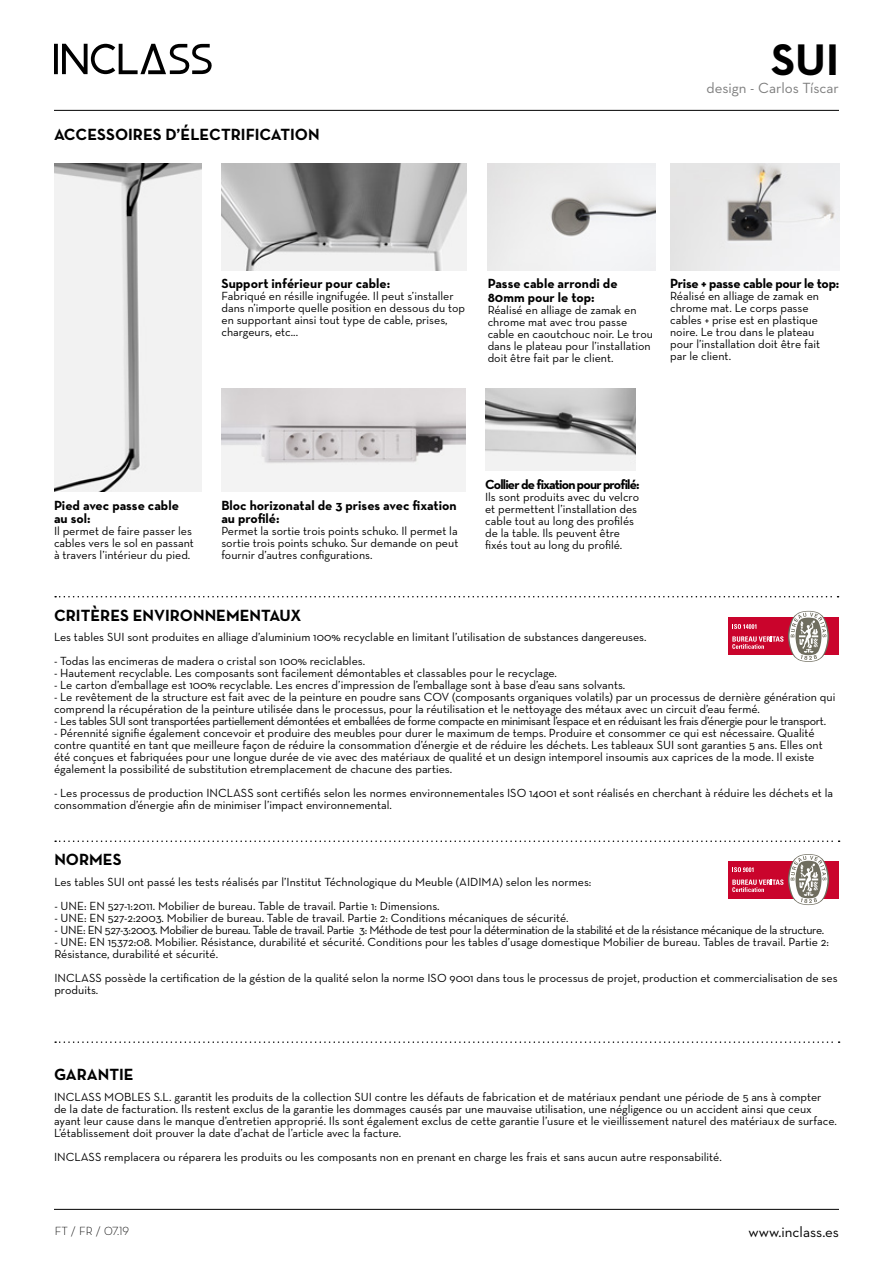
<style>
.page{position:relative;width:893px;height:1263px;background:#fff}
.page>*{position:absolute;margin:0;border:0;box-sizing:border-box;transform-origin:0 0}
.t1{font:700 45px "Neutra Text";color:#000}
.t2{font:700 16.5px "Neutra Text";color:#000}
.t3{font:15px "Neutra Text";color:#7d7d7d}
.t4{font:15px "Neutra Text";color:#000}
.t5{font:700 13.5px/13.5px "Neutra Text";color:#000}
.t6{font:700 13.5px "Neutra Text";letter-spacing:-.06em;color:#000}
.t7{font:700 13.5px "Neutra Text";letter-spacing:-.02em;color:#000}
.t8{font:12px/12px "Neutra Text";color:#000}
.t9{font:12px "Neutra Text";letter-spacing:-.03em;color:#000}
.t10{font:300 12px "Neutra Text";color:#000}
.s1{font-family:"Neutra Text Light Alt";font-weight:400}
</style>
<div class="page">
<img style="left:221px;top:164px;width:246px;height:106px">
<img style="left:54px;top:164px;width:148px;height:328px">
<img style="left:485px;top:388px;width:151px;height:83px">
<svg style="left:55px;top:596px;width:783px;height:1px"></svg>
<svg style="left:55px;top:840px;width:785px;height:2px"></svg>
<svg style="left:55px;top:1041px;width:785px;height:2px"></svg>
<div style="left:728px;top:617px;width:110px;height:38px;background:#ca042c"></div>
<svg style="left:732px;top:611px;width:97px;height:51px"></svg>
<div style="left:728px;top:861px;width:110px;height:37px;background:#ca042c"></div>
<svg style="left:732px;top:854px;width:97px;height:51px"></svg>
<img style="left:221px;top:388px;width:244px;height:104px">
<img style="left:488px;top:164px;width:168px;height:106px">
<img style="left:670px;top:164px;width:169px;height:106px">
<hr style="left:54px;top:110px;width:785px;height:1px;background:#000">
<hr style="left:54px;top:1209px;width:785px;height:1px;background:#000">
<svg style="left:54px;top:44px;width:158px;height:30px"></svg>
<h2 class="t2" style="left:54px;top:124px;width:267px">ACCESSOIRES D’ÉLECTRIFICATION</h2>
<h1 class="t1" style="left:771px;top:32px;width:69px">SUI</h1>
<p class="t3" style="left:706px;top:79px;width:134px">design - Carlos Tíscar</p>
<p class="t5" style="left:221px;top:276px;width:170px">Support inférieur pour cable:</p>
<p class="t8" style="left:221px;top:290px;width:245px">Fabriqué en résille ingnifugée. Il peut s’installer dans n’importe quelle position en dessous du top en supportant ainsi tout type de cable, prises, chargeurs, etc...</p>
<p class="t5" style="left:488px;top:276px;width:131px">Passe cable arrondi de<br>80mm pour le top:</p>
<p class="t8" style="left:488px;top:303px;width:167px">Réalisé en alliage de zamak en chrome mat avec trou passe cable en caoutchouc noir. Le trou dans le plateau pour l’installation doit être fait par le client.</p>
<p class="t7" style="left:670px;top:275px;width:171px">Prise + passe cable pour le top:</p>
<p class="t8" style="left:670px;top:290px;width:152px">Réalisé en alliage de zamak en chrome mat. Le corps passe cables + prise est en plastique noire. Le trou dans le plateau pour l’installation doit être fait par le client.</p>
<p class="t5" style="left:54px;top:498px;width:126px">Pied avec passe cable au sol:</p>
<p class="t8" style="left:54px;top:525px;width:141px">Il permet de faire passer les cables vers le sol en passant à travers l’intérieur du pied.</p>
<p class="t5" style="left:221px;top:498px;width:237px">Bloc horizonatal de 3 prises avec fixation au profilé:</p>
<p class="t8" style="left:221px;top:525px;width:239px;text-align:justify">Permet la sortie trois points schuko. Il permet la sortie trois points schuko. Sur demande on peut fournir d’autres configurations.</p>
<p class="t6" style="left:485px;top:476px;width:156px">Collier de fixation pour profilé:</p>
<p class="t8" style="left:485px;top:490px;width:156px">Ils sont produits avec du velcro et permettent l’installation des cable tout au long des profilés de la table. Ils peuvent être fixés tout au long du profilé.</p>
<h2 class="t2" style="left:54px;top:605px;width:249px">CRITÈRES ENVIRONNEMENTAUX</h2>
<p class="t8" style="left:54px;top:631px;width:594px">Les tables SUI sont produites en alliage d’aluminium 100% recyclable en limitant l’utilisation de substances dangereuses.</p>
<p class="t8" style="left:54px;top:655px;width:313px">- Todas las encimeras de madera o cristal son 100% reciclables.</p>
<p class="t8" style="left:54px;top:667px;width:504px">- Hautement recyclable. Les composants sont facilement démontables et classables pour le recyclage.</p>
<p class="t8" style="left:54px;top:679px;width:573px">- Le carton d’emballage est 100% recyclable. Les encres d’impression de l’emballage sont à base d’eau sans solvants.</p>
<p class="t8" style="left:54px;top:691px;width:783px">- Le revêtement de la structure est fait avec de la peinture en poudre sans COV (composants organiques volatils) par un processus de dernière génération qui comprend la récupération de la peinture utilisée dans le processus, pour la réutilisation et le nettoyage des métaux avec un circuit d’eau fermé.</p>
<p class="t9" style="left:54px;top:714px;width:774px">- Les tables SUI sont transportées partiellement démontées et emballées de forme compacte en minimisant l’espace et en réduisant les frais d’énergie pour le transport.</p>
<p class="t8" style="left:54px;top:727px;width:770px">- Pérennité signifie également concevoir et produire des meubles pour durer le maximum de temps. Produire et consommer ce qui est nécessaire. Qualité contre quantité en tant que meilleure façon de réduire la consommation d’énergie et de réduire les déchets. Les tableaux SUI sont garanties 5 ans. Elles ont été conçues et fabriquées pour une longue durée de vie avec des matériaux de qualité et un design intemporel insoumis aux caprices de la mode. Il existe également la possibilité de substitution etremplacement de chacune des parties.</p>
<p class="t8" style="left:54px;top:787px;width:781px">- Les processus de production INCLASS sont certifiés selon les normes environnementales ISO 14001 et sont réalisés en cherchant à réduire les déchets et la consommation d’énergie afin de minimiser l’impact environnemental.</p>
<h2 class="t2" style="left:54px;top:849px;width:69px">NORMES</h2>
<p class="t8" style="left:54px;top:875px;width:539px">Les tables SUI ont passé les tests réalisés par l’Institut Téchnologique du Meuble (AIDIMA) selon les normes:</p>
<p class="t8" style="left:54px;top:899px;width:387px">- UNE: EN 527-1:2011. Mobilier de bureau. Table de travail. Partie 1: Dimensions.</p>
<p class="t8" style="left:54px;top:911px;width:516px">- UNE: EN 527-2:2003. Mobilier de bureau. Table de travail. Partie 2: Conditions mécaniques de sécurité.</p>
<p class="t9" style="left:54px;top:922px;width:771px">- UNE: EN 527-3:2003. Mobilier de bureau. Table de travail. Partie 3: Méthode de test pour la détermination de la stabilité et de la résistance mécanique de la structure.</p>
<p class="t8" style="left:54px;top:935px;width:776px">- UNE: EN 15372:08. Mobilier. Résistance, durabilité et sécurité. Conditions pour les tables d’usage domestique Mobilier de bureau. Tables de travail. Partie 2:<br>Résistance, durabilité et sécurité.</p>
<p class="t8" style="left:54px;top:971px;width:785px">INCLASS possède la certification de la géstion de la qualité selon la norme ISO 9001 dans tous le processus de projet, production et commercialisation de ses produits.</p>
<h2 class="t2" style="left:54px;top:1064px;width:81px">GARANTIE</h2>
<p class="t8" style="left:54px;top:1090px;width:784px">INCLASS MOBLES S.L. garantit les produits de la collection SUI contre les défauts de fabrication et de matériaux pendant une période de 5 ans à compter de la date de facturation. Ils restent exclus de la garantie les dommages causés par une mauvaise utilisation, une négligence ou un accident ainsi que ceux ayant leur cause dans le manque d’entretien approprié. Ils sont également exclus de cette garantie l’usure et le vieillissement naturel des matériaux de surface.<br>L’établissement doit prouver la date d’achat de l’article avec la facture.</p>
<p class="t8" style="left:54px;top:1150px;width:669px">INCLASS remplacera ou réparera les produits ou les composants non en prenant en charge les frais et sans aucun autre responsabilité.</p>
<p class="t10" style="left:55px;top:1224px;width:76px">FT / FR / <span class="s1">07.19</span></p>
<p class="t4" style="left:748px;top:1223px;width:92px">www.inclass.es</p>
</div>
